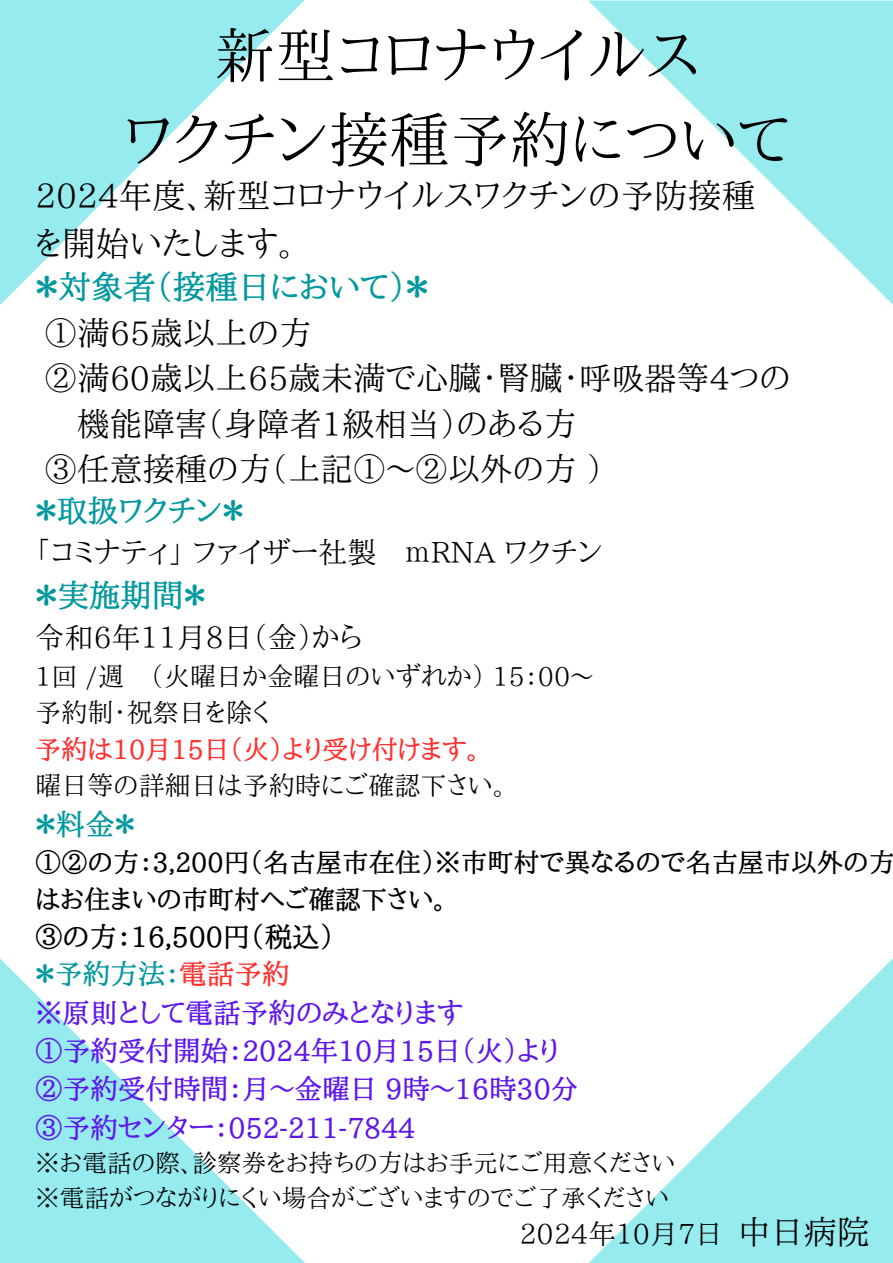
<style>
.page{position:relative;width:893px;height:1263px;background:#fff}
.page>*{position:absolute;margin:0;border:0;box-sizing:border-box;transform-origin:0 0}
.t1{font:60.45px/84.4px "Aozora Mincho";color:#000;text-align:center}
.t2{font:33.75px/47.2px "Aozora Mincho";color:#000}
.t3{font:33px "Aozora Mincho";color:#000}
.t4{font:32.55px "Aozora Mincho";color:#000}
.t5{font:500 32.55px "Aozora Mincho";color:#03989e}
.t6{font:500 31.42px "Aozora Mincho";color:#03989e}
.t7{font:500 30.6px "Aozora Mincho";color:#03989e}
.t8{font:29.17px "Aozora Mincho";color:#000}
.t9{font:500 29.17px "Aozora Mincho";color:#03989e}
.t10{font:27.75px "Aozora Mincho";color:#000}
.t11{font:500 27.67px "Aozora Mincho";color:#000}
.t12{font:500 27.6px "Aozora Mincho";color:#5e17eb}
.t13{font:500 27.6px "Aozora Mincho";color:#03989e}
.t14{font:26.17px/36.6px "Aozora Mincho";color:#000}
.t15{font:500 26.17px/36.6px "Aozora Mincho";letter-spacing:.005em;color:#000}
.t16{font:24.67px "Aozora Mincho";color:#000}
.s1{font-weight:500;color:#ff3131}
.s2{color:#ff3131}
</style>
<div class="page">
<svg style="left:0;top:0;width:304px;height:305px"></svg>
<svg style="left:588px;top:0;width:305px;height:305px"></svg>
<svg style="left:0;top:958px;width:305px;height:305px"></svg>
<svg style="left:589px;top:958px;width:304px;height:305px"></svg>
<h1 class="t1" style="left:124px;top:13px;width:668px">新型コロナウイルス<br>ワクチン接種予約について</h1>
<p class="t2" style="left:35px;top:172px;width:722px">2024年度、新型コロナウイルスワクチンの予防接種を開始いたします。</p>
<h3 class="t5" style="left:35px;top:271px;width:395px">＊対象者（接種日において）＊</h3>
<h3 class="t4" style="left:45px;top:316px;width:268px">①満65歳以上の方</h3>
<h3 class="t4" style="left:45px;top:362px;width:747px">②満60歳以上65歳未満で心臓・腎臓・呼吸器等4つの</h3>
<h3 class="t4" style="left:77px;top:407px;width:501px">機能障害（身障者1級相当）のある方</h3>
<h3 class="t4" style="left:45px;top:453px;width:559px">③任意接種の方（上記①～②以外の方）</h3>
<p class="t7" style="left:35px;top:495px;width:211px">＊取扱ワクチン＊</p>
<p class="t8" style="left:35px;top:538px;width:569px">「コミナティ」ファイザー社製 ｍRNA ワクチン</p>
<p class="t6" style="left:35px;top:579px;width:172px">＊実施期間＊</p>
<p class="t8" style="left:35px;top:622px;width:328px">令和6年11月8日（金）から</p>
<p class="t14" style="left:35px;top:657px;width:558px">1回 /週 （火曜日か金曜日のいずれか） 15：00～予約制・祝祭日を除く<br><span class="s1">予約は10月15日（火）より受け付けます。<br></span>曜日等の詳細日は予約時にご確認下さい。</p>
<p class="t9" style="left:35px;top:809px;width:102px">＊料金＊</p>
<p class="t15" style="left:35px;top:844px;width:861px">①②の方：3,200円（名古屋市在住）※市町村で異なるので名古屋市以外の方はお住まいの市町村へご確認下さい。</p>
<p class="t11" style="left:35px;top:922px;width:300px">③の方：16,500円（税込）</p>
<p class="t13" style="left:35px;top:960px;width:256px">＊予約方法：<span class="s2">電話予約</span></p>
<p class="t12" style="left:35px;top:998px;width:429px">※原則として電話予約のみとなります</p>
<p class="t12" style="left:35px;top:1037px;width:526px">①予約受付開始：2024年10月15日（火）より</p>
<p class="t12" style="left:35px;top:1075px;width:544px">②予約受付時間：月～金曜日 9時～16時30分</p>
<p class="t12" style="left:35px;top:1113px;width:381px">③予約センター：052-211-7844</p>
<h2 class="t16" style="left:35px;top:1151px;width:642px">※お電話の際、診察券をお持ちの方はお手元にご用意ください</h2>
<h3 class="t16" style="left:35px;top:1185px;width:635px">※電話がつながりにくい場合がございますのでご了承ください</h3>
<h2 class="t10" style="left:519px;top:1219px;width:205px">2024年10月7日</h2>
<h2 class="t3" style="left:738px;top:1215px;width:134px">中日病院</h2>
</div>
